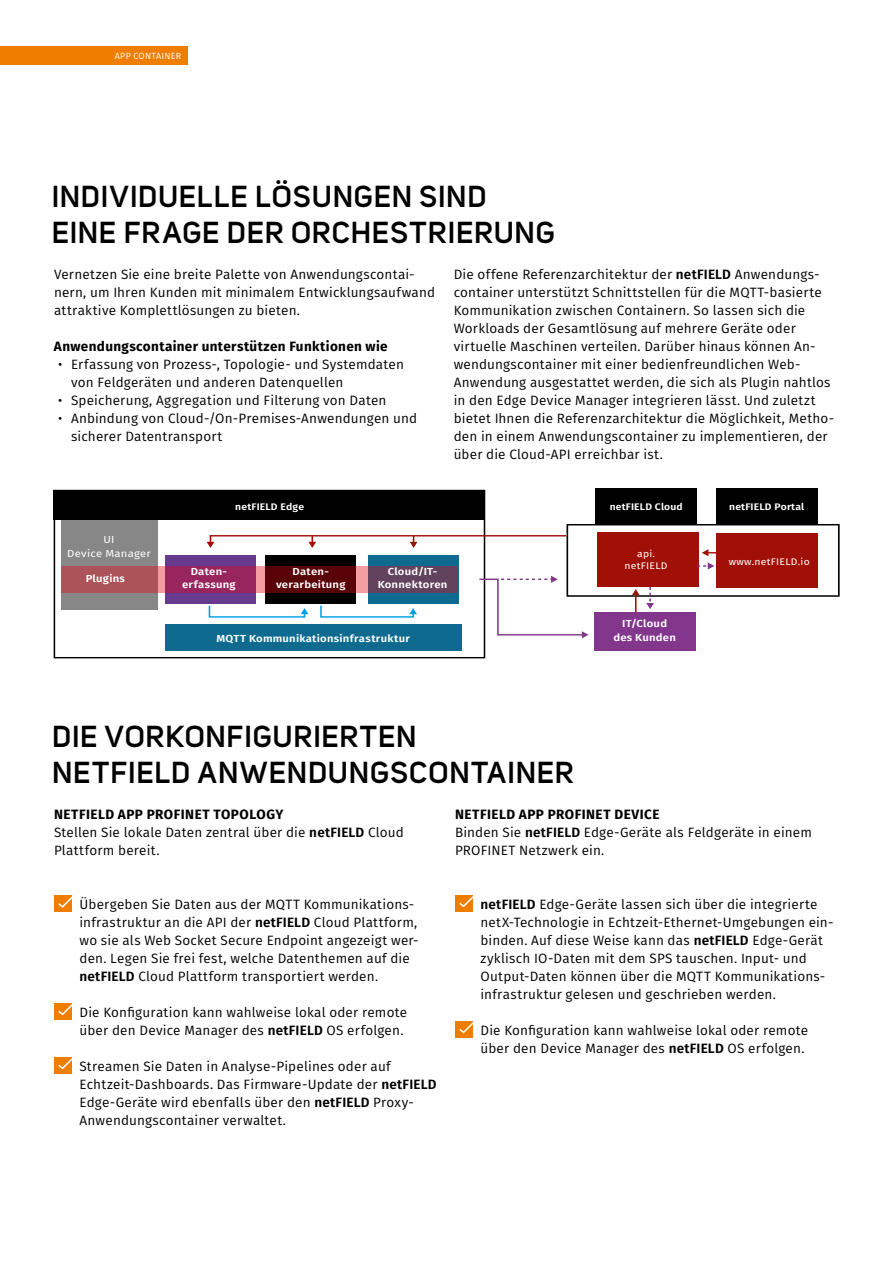
<style>
.page{position:relative;width:893px;height:1263px;background:#fff}
.page>*{position:absolute;margin:0;border:0;box-sizing:border-box;transform-origin:0 0}
.t1{font:600 30px/36px "Uni Sans";letter-spacing:.025em;color:#000}
.t2{font:13.5px/18px "Fira Sans";letter-spacing:.01em;color:#000}
.t3{font:700 13.5px "Fira Sans";letter-spacing:.025em;color:#000}
.t4{font:600 10.2px/14px "Fira Sans";letter-spacing:.02em;color:#fff;text-align:center;scale:1.11 1}
.t5{font:10.2px/14px "Fira Sans";letter-spacing:.02em;color:#fff;text-align:center;scale:1.11 1}
.t6{font:600 9.45px "Fira Sans";letter-spacing:.015em;color:#fff;scale:1.09 1}
.t7{font:9.45px/11.4px "Fira Sans";letter-spacing:.025em;color:#fff;text-align:center;scale:1.09 1}
.t8{font:9px "Fira Sans";letter-spacing:.025em;color:#fff}
.s1{font-weight:600}
.s2{font-weight:700}
</style>
<div class="page">
<div style="left:54px;top:895px;width:17px;height:17px;background:#ef7d00"></div>
<svg style="left:58px;top:895px;width:14px;height:14px"></svg>
<div style="left:455px;top:895px;width:17px;height:17px;background:#ef7d00"></div>
<svg style="left:459px;top:895px;width:14px;height:13px"></svg>
<div style="left:54px;top:1003px;width:17px;height:17px;background:#ef7d00"></div>
<svg style="left:58px;top:1003px;width:14px;height:13px"></svg>
<div style="left:455px;top:1021px;width:17px;height:17px;background:#ef7d00"></div>
<svg style="left:459px;top:1021px;width:14px;height:13px"></svg>
<div style="left:54px;top:1057px;width:17px;height:17px;background:#ef7d00"></div>
<svg style="left:58px;top:1057px;width:14px;height:13px"></svg>
<div style="left:598px;top:532px;width:101px;height:54px;background:#a11007"></div>
<div style="left:368px;top:555px;width:90px;height:49px;background:#0e6b8f"></div>
<div style="left:594px;top:612px;width:101px;height:39px;background:#82368c"></div>
<div style="left:53px;top:491px;width:431px;height:29px;background:#000"></div>
<div style="left:165px;top:625px;width:296px;height:26px;background:#0e6b8f"></div>
<div style="left:54px;top:490px;width:431px;height:168px;border:1px solid #000"></div>
<div style="left:61px;top:520px;width:96px;height:89px;background:#878787"></div>
<div style="left:165px;top:555px;width:91px;height:49px;background:#673a8e"></div>
<div style="left:265px;top:555px;width:91px;height:49px;background:#000"></div>
<svg style="left:61px;top:566px;width:397px;height:26px"></svg>
<div style="left:595px;top:488px;width:102px;height:36px;background:#000"></div>
<div style="left:716px;top:533px;width:102px;height:54px;background:#a11007"></div>
<div style="left:567px;top:524px;width:273px;height:73px;border:2px solid #000"></div>
<div style="left:716px;top:488px;width:101px;height:36px;background:#000"></div>
<svg style="left:207px;top:534px;width:361px;height:14px"></svg>
<svg style="left:632px;top:589px;width:8px;height:23px"></svg>
<svg style="left:208px;top:605px;width:100px;height:13px"></svg>
<svg style="left:320px;top:605px;width:97px;height:13px"></svg>
<svg style="left:479px;top:576px;width:110px;height:62px"></svg>
<svg style="left:646px;top:587px;width:8px;height:22px"></svg>
<svg style="left:702px;top:549px;width:14px;height:7px"></svg>
<svg style="left:697px;top:562px;width:17px;height:7px"></svg>
<div style="left:0;top:47px;width:188px;height:18px;background:#ef7d00"></div>
<p class="t8" style="left:115px;top:49px;width:68px">APP CONTAINER</p>
<h1 class="t1" style="left:52px;top:179px;width:504px">INDIVIDUELLE LÖSUNGEN SIND<br>EINE FRAGE DER ORCHESTRIERUNG</h1>
<p class="t2" style="left:54px;top:265px;width:383px">Vernetzen Sie eine breite Palette von Anwendungscontai&shy;nern, um Ihren Kunden mit minimalem Entwicklungsaufwand attraktive Komplettlösungen zu bieten.</p>
<p class="t2" style="left:454px;top:265px;width:382px">Die offene Referenzarchitektur der <span class="s1">netFIELD</span> Anwendungs&shy;container unterstützt Schnittstellen für die MQTT-basierte Kommunikation zwischen Containern. So lassen sich die Workloads der Gesamtlösung auf mehrere Geräte oder virtuelle Maschinen verteilen. Darüber hinaus können An&shy;wendungscontainer mit einer bedienfreundlichen Web-Anwendung ausgestattet werden, die sich als Plugin nahtlos in den Edge Device Manager integrieren lässt. Und zuletzt bietet Ihnen die Referenzarchitektur die Möglichkeit, Metho&shy;den in einem Anwendungscontainer zu implementieren, der über die Cloud-API erreichbar ist.</p>
<p class="t3" style="left:54px;top:335px;width:335px">Anwendungscontainer unterstützen Funktionen wie</p>
<p class="t2" style="left:71px;top:355px;width:334px;text-indent:-13px">• Erfassung von Prozess-, Topologie- und Systemdaten von Feldgeräten und anderen Datenquellen</p>
<p class="t2" style="left:58px;top:391px;width:330px">• Speicherung, Aggregation und Filterung von Daten</p>
<p class="t2" style="left:71px;top:409px;width:348px;text-indent:-13px">• Anbindung von Cloud-/On-Premises-Anwendungen und sicherer Datentransport</p>
<p class="t5" style="left:67px;top:533px;width:77px">UI<br>Device Manager</p>
<p class="t6" style="left:235px;top:498px;width:65px">netFIELD Edge</p>
<p class="t4" style="left:86px;top:571px;width:37px">Plugins</p>
<p class="t4" style="left:182px;top:563px;width:50px">Daten&shy;erfassung</p>
<p class="t4" style="left:276px;top:563px;width:64px">Daten&shy;verarbeitung</p>
<p class="t4" style="left:378px;top:563px;width:64px">Cloud/IT-<br>Konnektoren</p>
<p class="t4" style="left:216px;top:630px;width:176px">MQTT Kommunikationsinfrastruktur</p>
<p class="t6" style="left:610px;top:498px;width:69px">netFIELD Cloud</p>
<p class="t6" style="left:729px;top:498px;width:70px">netFIELD Portal</p>
<p class="t7" style="left:625px;top:548px;width:41px">api. netFIELD</p>
<p class="t7" style="left:729px;top:555px;width:76px">www.netFIELD.io</p>
<p class="t4" style="left:613px;top:616px;width:58px">IT/Cloud des Kunden</p>
<h1 class="t1" style="left:52px;top:719px;width:523px">DIE VORKONFIGURIERTEN<br>NETFIELD ANWENDUNGSCONTAINER</h1>
<p class="t2" style="left:455px;top:805px;width:358px"><span class="s2">NETFIELD APP PROFINET DEVICE<br></span>Binden Sie <span class="s1">netFIELD</span> Edge-Geräte als Feldgeräte in einem<br>PROFINET Netzwerk ein.</p>
<p class="t2" style="left:54px;top:805px;width:351px"><span class="s2">NETFIELD APP PROFINET TOPOLOGY<br></span>Stellen Sie lokale Daten zentral über die <span class="s1">netFIELD</span> Cloud<br>Plattform bereit.</p>
<p class="t2" style="left:80px;top:895px;width:341px">Übergeben Sie Daten aus der MQTT Kommunikations&shy;infrastruktur an die API der <span class="s1">netFIELD</span> Cloud Plattform, wo sie als Web Socket Secure Endpoint angezeigt wer&shy;den. Legen Sie frei fest, welche Datenthemen auf die <span class="s1">netFIELD</span> Cloud Plattform transportiert werden.</p>
<p class="t2" style="left:80px;top:1003px;width:329px">Die Konfiguration kann wahlweise lokal oder remote über den Device Manager des <span class="s1">netFIELD</span> OS erfolgen.</p>
<p class="t2" style="left:80px;top:1057px;width:358px">Streamen Sie Daten in Analyse-Pipelines oder auf Echtzeit-Dashboards. Das Firmware-Update der <span class="s1">netFIELD </span>Edge-Geräte wird ebenfalls über den <span class="s1">netFIELD</span> Proxy-Anwendungscontainer verwaltet.</p>
<p class="t2" style="left:480px;top:895px;width:354px"><span class="s1">netFIELD</span> Edge-Geräte lassen sich über die integrierte netX-Technologie in Echtzeit-Ethernet-Umgebungen ein&shy;binden. Auf diese Weise kann das <span class="s1">netFIELD</span> Edge-Gerät zyklisch IO-Daten mit dem SPS tauschen. Input- und Output-Daten können über die MQTT Kommunikations&shy;infrastruktur gelesen und geschrieben werden.</p>
<p class="t2" style="left:480px;top:1021px;width:329px">Die Konfiguration kann wahlweise lokal oder remote über den Device Manager des <span class="s1">netFIELD</span> OS erfolgen.</p>
</div>
